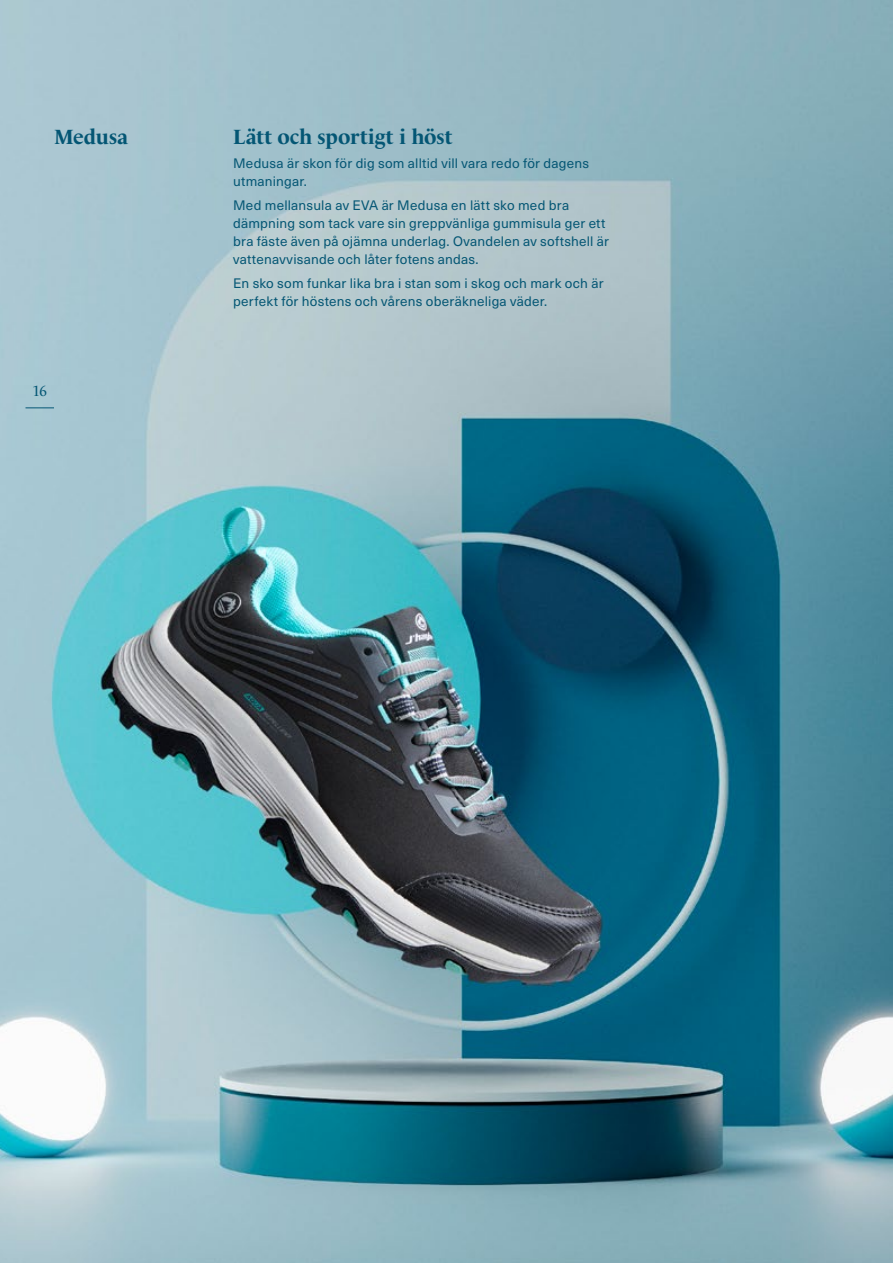
<style>
.page{position:relative;width:893px;height:1263px;background:#fff}
.page>*{position:absolute;margin:0;border:0;box-sizing:border-box;transform-origin:0 0}
.t1{font:700 21px "Le Monde Livre Std";color:#045674}
.t2{font:15px "Le Monde Livre Std";color:#045674}
.t3{font:13.5px/18px "Neue Haas Unica W1 G";letter-spacing:.015em;color:#045674}
</style>
<div class="page">
<img style="left:0;top:0;width:893px;height:1263px">
<svg style="left:26px;top:407px;width:28px;height:1px"></svg>
<h1 class="t1" style="left:54px;top:124px;width:76px">Medusa</h1>
<p class="t2" style="left:33px;top:382px;width:16px">16</p>
<h1 class="t1" style="left:233px;top:124px;width:221px">Lätt och sportigt i höst</h1>
<p class="t3" style="left:233px;top:153px;width:357px">Medusa är skon för dig som alltid vill vara redo för dagens utmaningar.</p>
<p class="t3" style="left:233px;top:195px;width:377px">Med mellansula av EVA är Medusa en lätt sko med bra dämpning som tack vare sin greppvänliga gummisula ger ett bra fäste även på ojämna underlag. Ovandelen av softshell är vattenavvisande och låter fotens andas.</p>
<p class="t3" style="left:233px;top:273px;width:372px">En sko som funkar lika bra i stan som i skog och mark och är perfekt för höstens och vårens oberäkneliga väder.</p>
</div>
